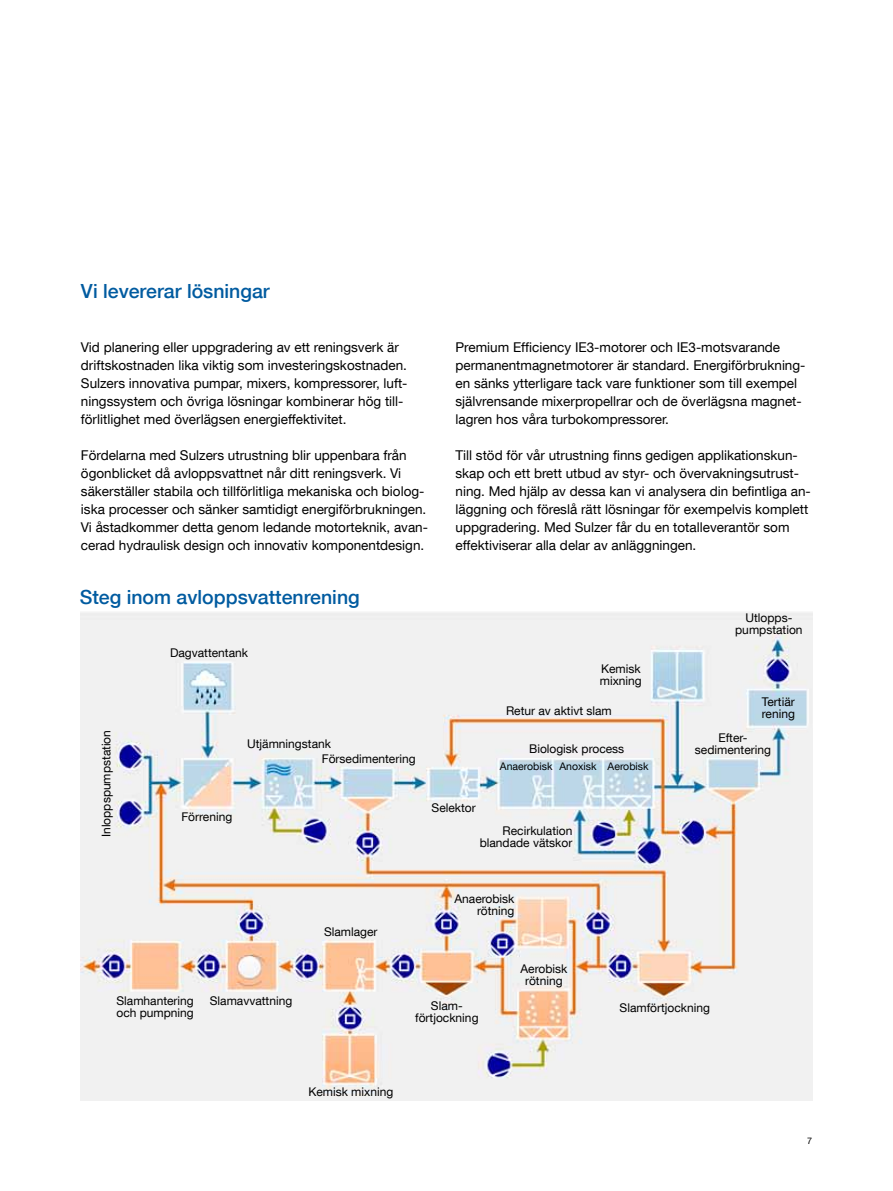
<style>
.page{position:relative;width:893px;height:1191px;background:#fff}
.page>*{position:absolute;margin:0;border:0;box-sizing:border-box;transform-origin:0 0}
.t1{font:500 19.5px "Helvetica Neue LT Com";color:#005ba0}
.t2{font:13.5px/18px "Helvetica Neue LT Com";color:#000}
.t3{font:12px/12px "Helvetica Neue LT Com";color:#000;text-align:center}
.t4{font:10.5px "Helvetica Neue LT Com";color:#000}
.t5{font:9px "Helvetica Neue LT Com";color:#000}
</style>
<div class="page">
<img style="left:81px;top:612px;width:732px;height:488px">
<h1 class="t1" style="left:81px;top:279px;width:190px">Vi levererar lösningar</h1>
<p class="t2" style="left:81px;top:338px;width:328px">Vid planering eller uppgradering av ett reningsverk är driftskostnaden lika viktig som investeringskostnaden.<br>Sulzers innovativa pumpar, mixers, kompressorer, luft&shy;ningssystem och övriga lösningar kombinerar hög till&shy;förlitlighet med överlägsen energieffektivitet.</p>
<p class="t2" style="left:81px;top:446px;width:349px">Fördelarna med Sulzers utrustning blir uppenbara från ögonblicket då avloppsvattnet når ditt reningsverk. Vi säkerställer stabila och tillförlitliga mekaniska och biolog&shy;iska processer och sänker samtidigt energiförbrukningen.<br>Vi åstadkommer detta genom ledande motorteknik, avan&shy;cerad hydraulisk design och innovativ komponentdesign.</p>
<h1 class="t1" style="left:80px;top:585px;width:281px">Steg inom avloppsvattenrening</h1>
<p class="t3" style="left:170px;top:646px;width:80px">Dagvattentank</p>
<p class="t2" style="left:455px;top:338px;width:351px">Premium Efficiency IE3-motorer och IE3-motsvarande permanentmagnetmotorer är standard. Energiförbrukning&shy;en sänks ytterligare tack vare funktioner som till exempel självrensande mixerpropellrar och de överlägsna magnet&shy;lagren hos våra turbokompressorer.</p>
<p class="t2" style="left:455px;top:446px;width:357px">Till stöd för vår utrustning finns gedigen applikationskun&shy;skap och ett brett utbud av styr- och övervakningsutrust&shy;ning. Med hjälp av dessa kan vi analysera din befintliga an&shy;läggning och föreslå rätt lösningar för exempelvis komplett uppgradering. Med Sulzer får du en totalleverantör som effektiviserar alla delar av anläggningen.</p>
<p class="t3" style="left:600px;top:663px;width:44px;text-align:left">Kemisk mixning</p>
<p class="t3" style="left:506px;top:704px;width:107px">Retur av aktivt slam</p>
<p class="t3" style="left:735px;top:611px;width:69px">Utlopps&shy;pumpstation</p>
<p class="t3" style="left:762px;top:695px;width:35px;text-align:left">Tertiär rening</p>
<p class="t3" style="left:100px;top:837px;width:108px;rotate:-90deg">Inloppspumpstation</p>
<p class="t3" style="left:247px;top:737px;width:85px">Utjämningstank</p>
<p class="t3" style="left:322px;top:752px;width:95px">Försedimentering</p>
<p class="t3" style="left:181px;top:810px;width:52px">Förrening</p>
<p class="t3" style="left:432px;top:801px;width:46px">Selektor</p>
<p class="t3" style="left:529px;top:742px;width:97px">Biologisk process</p>
<p class="t4" style="left:500px;top:759px;width:150px">Anaerobisk Anoxisk Aerobisk</p>
<p class="t3" style="left:480px;top:824px;width:94px;text-align:right">Recirkulation blandade vätskor</p>
<p class="t3" style="left:324px;top:925px;width:55px">Slamlager</p>
<p class="t3" style="left:454px;top:892px;width:62px;text-align:right">Anaerobisk rötning</p>
<p class="t3" style="left:520px;top:962px;width:48px">Aerobisk rötning</p>
<p class="t3" style="left:695px;top:731px;width:78px">Efter&shy;sedimentering</p>
<p class="t3" style="left:116px;top:994px;width:79px;text-align:left">Slamhantering och pumpning</p>
<p class="t3" style="left:210px;top:994px;width:84px">Slamavvattning</p>
<p class="t3" style="left:415px;top:999px;width:65px">Slam&shy;förtjockning</p>
<p class="t3" style="left:308px;top:1085px;width:86px">Kemisk mixning</p>
<p class="t3" style="left:620px;top:1001px;width:92px">Slamförtjockning</p>
<p class="t5" style="left:807px;top:1135px;width:7px">7</p>
</div>
